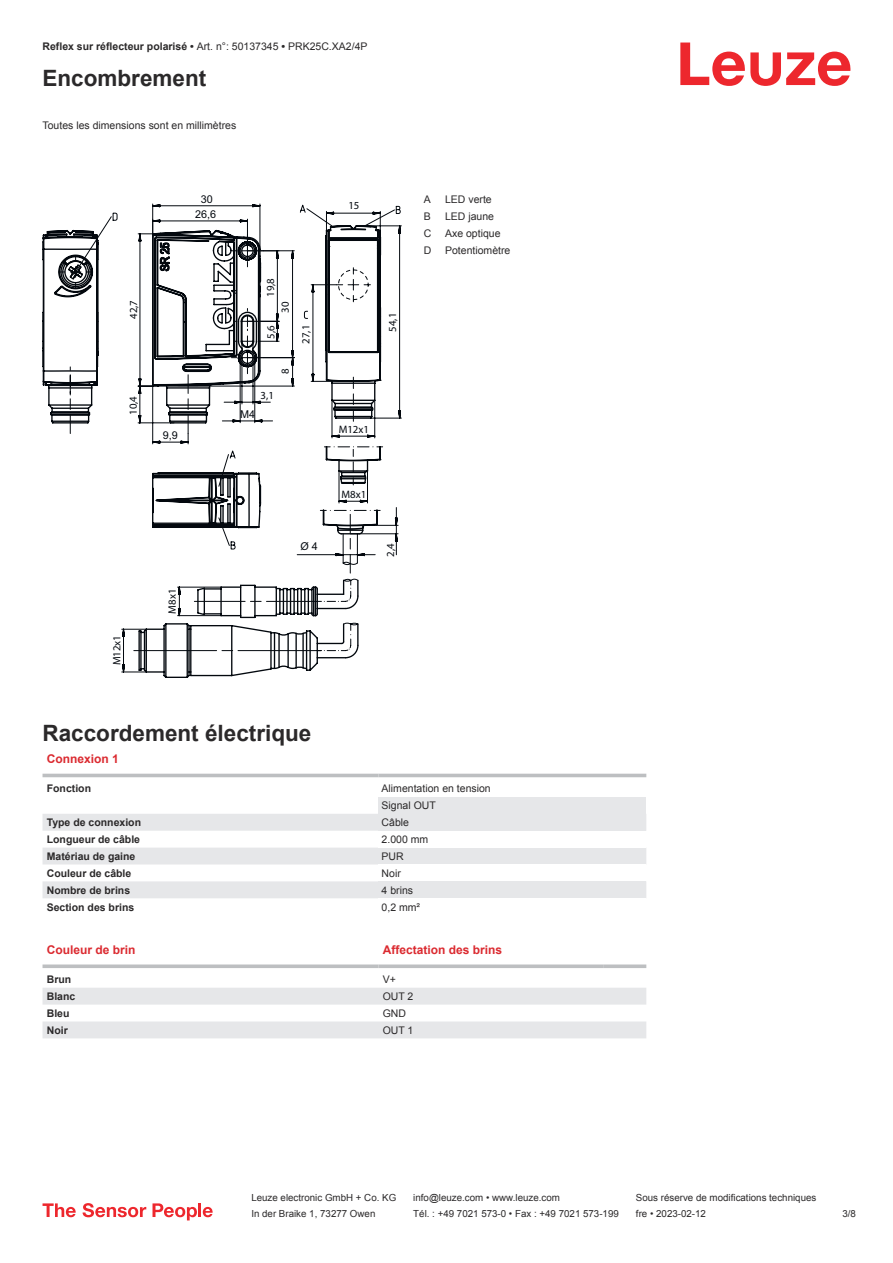
<style>
.page{position:relative;width:893px;height:1263px;background:#fff}
.page>*{position:absolute;margin:0;border:0;box-sizing:border-box;transform-origin:0 0}
.t1{font:700 22.5px "Arial";color:#2b292a}
.t2{font:700 12px "Arial";color:#db2a30}
.t3{font:10.8px "Myriad Pro";color:#03080e}
.t4{font:10.8px/15.3px "Arial";color:#03080e;text-align:center}
.t5{font:700 10.5px "Arial";color:#2b292a}
.t6{font:10.5px/17px "Arial";color:#2b292a}
.t7{font:9.75px "Arial";color:#2b292a}
.s1{font-weight:400}
</style>
<div class="page">
<svg style="left:680px;top:43px;width:170px;height:43px"></svg>
<svg style="left:43px;top:773px;width:603px;height:5px"></svg>
<svg style="left:43px;top:814px;width:335px;height:84px;fill:#e6e7e9"></svg>
<hr style="left:43px;top:774px;width:335px;height:3px;background:#bdbfc1">
<hr style="left:378px;top:774px;width:268px;height:3px;background:#bdbfc1">
<div style="left:378px;top:797px;width:268px;height:17px;background:#e6e7e9"></div>
<div style="left:378px;top:814px;width:268px;height:17px;background:#e6e7e9"></div>
<div style="left:378px;top:847px;width:268px;height:17px;background:#e6e7e9"></div>
<div style="left:378px;top:881px;width:268px;height:17px;background:#e6e7e9"></div>
<svg style="left:43px;top:988px;width:603px;height:50px"></svg>
<svg style="left:43px;top:964px;width:335px;height:4px"></svg>
<svg style="left:378px;top:964px;width:226px;height:4px"></svg>
<svg style="left:604px;top:964px;width:42px;height:4px"></svg>
<svg style="left:43px;top:1203px;width:33px;height:14px"></svg>
<svg style="left:83px;top:1203px;width:63px;height:14px"></svg>
<svg style="left:153px;top:1203px;width:44px;height:17px"></svg>
<hr style="left:198px;top:1203px;width:3px;height:14px;background:#ed272d">
<svg style="left:203px;top:1207px;width:10px;height:10px"></svg>
<svg style="left:43px;top:230px;width:208px;height:448px"></svg>
<svg style="left:75px;top:205px;width:326px;height:468px"></svg>
<svg style="left:133px;top:439px;width:250px;height:212px"></svg>
<svg style="left:354px;top:211px;width:48px;height:228px"></svg>
<svg style="left:137px;top:203px;width:217px;height:283px"></svg>
<svg style="left:59px;top:218px;width:292px;height:356px"></svg>
<p class="t5" style="left:43px;top:43px;width:326px">Reflex sur réflecteur polarisé • <span class="s1">Art. n°: 50137345</span> • <span class="s1">PRK25C.XA2/4P</span></p>
<h1 class="t1" style="left:43px;top:70px;width:165px">Encombrement</h1>
<p class="t6" style="left:43px;top:117px;width:195px">Toutes les dimensions sont en millimètres</p>
<p class="t4" style="left:195px;top:192px;width:23px">30<br>26,6</p>
<p class="t3" style="left:129px;top:319px;width:20px;rotate:-90deg">42,7</p>
<p class="t3" style="left:129px;top:415px;width:20px;rotate:-90deg">10,4</p>
<p class="t4" style="left:163px;top:429px;width:17px">9,9</p>
<p class="t3" style="left:113px;top:665px;width:32px;rotate:-90deg">M12x1</p>
<p class="t3" style="left:168px;top:614px;width:26px;rotate:-90deg">M8x1</p>
<p class="t3" style="left:348px;top:202px;width:13px">15</p>
<p class="t3" style="left:267px;top:297px;width:20px;rotate:-90deg">19,8</p>
<p class="t3" style="left:281px;top:313px;width:13px;rotate:-90deg">30</p>
<p class="t3" style="left:267px;top:339px;width:15px;rotate:-90deg">5,6</p>
<p class="t3" style="left:261px;top:392px;width:15px">3,1</p>
<p class="t4" style="left:240px;top:407px;width:17px">M4</p>
<p class="t3" style="left:281px;top:374px;width:7px;rotate:-90deg">8</p>
<p class="t3" style="left:302px;top:344px;width:20px;rotate:-90deg">27,1</p>
<p class="t3" style="left:389px;top:332px;width:20px;rotate:-90deg">54,1</p>
<p class="t3" style="left:339px;top:425px;width:32px">M12x1</p>
<p class="t4" style="left:300px;top:539px;width:19px">Ø 4</p>
<p class="t3" style="left:341px;top:490px;width:26px">M8x1</p>
<p class="t3" style="left:386px;top:557px;width:15px;rotate:-90deg">2,4</p>
<p class="t6" style="left:424px;top:192px;width:9px">A</p>
<p class="t6" style="left:445px;top:192px;width:48px">LED verte</p>
<p class="t6" style="left:424px;top:209px;width:9px">B</p>
<p class="t6" style="left:445px;top:209px;width:51px">LED jaune</p>
<p class="t6" style="left:424px;top:226px;width:9px">C</p>
<p class="t6" style="left:445px;top:226px;width:57px">Axe optique</p>
<p class="t6" style="left:424px;top:243px;width:9px">D</p>
<p class="t6" style="left:445px;top:243px;width:67px">Potentiomètre</p>
<h1 class="t1" style="left:43px;top:724px;width:270px">Raccordement électrique</h1>
<p class="t2" style="left:47px;top:754px;width:74px">Connexion 1</p>
<p class="t5" style="left:47px;top:784px;width:46px">Fonction</p>
<p class="t6" style="left:382px;top:781px;width:111px">Alimentation en tension<br>Signal OUT</p>
<p class="t5" style="left:47px;top:818px;width:96px">Type de connexion</p>
<p class="t6" style="left:382px;top:815px;width:29px">Câble</p>
<p class="t5" style="left:47px;top:835px;width:95px">Longueur de câble</p>
<p class="t6" style="left:382px;top:832px;width:48px">2.000 mm</p>
<p class="t5" style="left:47px;top:852px;width:90px">Matériau de gaine</p>
<p class="t6" style="left:382px;top:848px;width:24px">PUR</p>
<p class="t5" style="left:47px;top:869px;width:86px">Couleur de câble</p>
<p class="t6" style="left:382px;top:865px;width:21px">Noir</p>
<p class="t5" style="left:47px;top:886px;width:85px">Nombre de brins</p>
<p class="t6" style="left:382px;top:882px;width:33px">4 brins</p>
<p class="t5" style="left:47px;top:903px;width:89px">Section des brins</p>
<p class="t6" style="left:382px;top:899px;width:40px">0,2 mm²</p>
<p class="t2" style="left:47px;top:945px;width:90px">Couleur de brin</p>
<p class="t2" style="left:383px;top:945px;width:121px">Affectation des brins</p>
<p class="t5" style="left:47px;top:975px;width:26px">Brun</p>
<p class="t6" style="left:383px;top:972px;width:15px">V+</p>
<p class="t5" style="left:47px;top:992px;width:30px">Blanc</p>
<p class="t6" style="left:383px;top:989px;width:32px">OUT 2</p>
<p class="t5" style="left:47px;top:1009px;width:24px">Bleu</p>
<p class="t6" style="left:383px;top:1005px;width:25px">GND</p>
<p class="t5" style="left:47px;top:1026px;width:23px">Noir</p>
<p class="t6" style="left:383px;top:1022px;width:32px">OUT 1</p>
<p class="t7" style="left:251px;top:1194px;width:146px">Leuze electronic GmbH + Co. KG</p>
<p class="t7" style="left:413px;top:1194px;width:148px">info@leuze.com • www.leuze.com</p>
<p class="t7" style="left:636px;top:1194px;width:182px">Sous réserve de modifications techniques</p>
<p class="t7" style="left:251px;top:1210px;width:126px">In der Braike 1, 73277 Owen</p>
<p class="t7" style="left:413px;top:1210px;width:207px">Tél. : +49 7021 573-0 • Fax : +49 7021 573-199</p>
<p class="t7" style="left:636px;top:1210px;width:72px">fre • 2023-02-12</p>
<p class="t7" style="left:842px;top:1210px;width:15px">3 /8</p>
</div>
